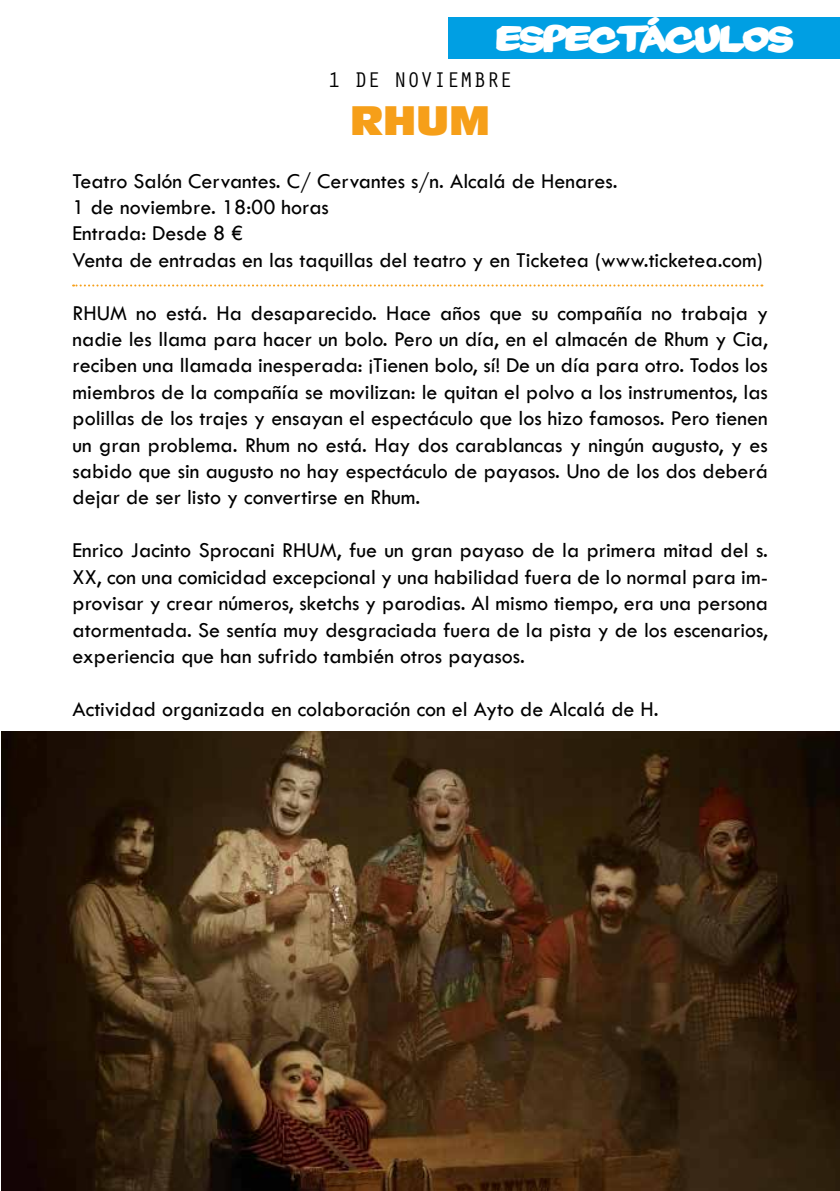
<style>
.page{position:relative;width:840px;height:1191px;background:#fff}
.page>*{position:absolute;margin:0;border:0;box-sizing:border-box;transform-origin:0 0}
.t1{font:40px "Antique Olive Compact";color:#f69f19}
.t2{font:36px "Yard Sale";color:#fff}
.t3{font:22px/26.4px "Tw Cen";color:#000;text-align:justify}
.t4{font:22px "Orator Std";color:#000}
</style>
<div class="page">
<div style="left:448px;top:17px;width:391px;height:42px;background:#009fe3"></div>
<img style="left:1px;top:731px;width:838px;height:460px">
<svg style="left:73px;top:284px;width:689px;height:2px"></svg>
<h2 class="t2" style="left:496px;top:17px;width:297px">ESPECTÁCULOS</h2>
<p class="t4" style="left:327px;top:64px;width:186px">1 DE NOVIEMBRE</p>
<h1 class="t1" style="left:350px;top:96px;width:141px">RHUM</h1>
<p class="t3" style="left:72px;top:167px;width:691px;text-align:left">Teatro Salón Cervantes. C/ Cervantes s/n. Alcalá de Henares.<br>1 de noviembre. 18:00 horas<br>Entrada: Desde 8 €<br>Venta de entradas en las taquillas del teatro y en Ticketea (www.ticketea.com)</p>
<p class="t3" style="left:72px;top:299px;width:696px">RHUM no está. Ha desaparecido. Hace años que su compañía no trabaja y nadie les llama para hacer un bolo. Pero un día, en el almacén de Rhum y Cia, reciben una llamada inesperada: ¡Tienen bolo, sí! De un día para otro. Todos los miembros de la compañía se movilizan: le quitan el polvo a los instrumentos, las polillas de los trajes y ensayan el espectáculo que los hizo famosos. Pero tienen un gran problema. Rhum no está. Hay dos carablancas y ningún augusto, y es sabido que sin augusto no hay espectáculo de payasos. Uno de los dos deberá dejar de ser listo y convertirse en Rhum.</p>
<p class="t3" style="left:72px;top:537px;width:696px">Enrico Jacinto Sprocani RHUM, fue un gran payaso de la primera mitad del s.<br>XX, con una comicidad excepcional y una habilidad fuera de lo normal para im&shy;provisar y crear números, sketchs y parodias. Al mismo tiempo, era una persona atormentada. Se sentía muy desgraciada fuera de la pista y de los escenarios, experiencia que han sufrido también otros payasos.</p>
<p class="t3" style="left:72px;top:695px;width:587px">Actividad organizada en colaboración con el Ayto de Alcalá de H.</p>
</div>
